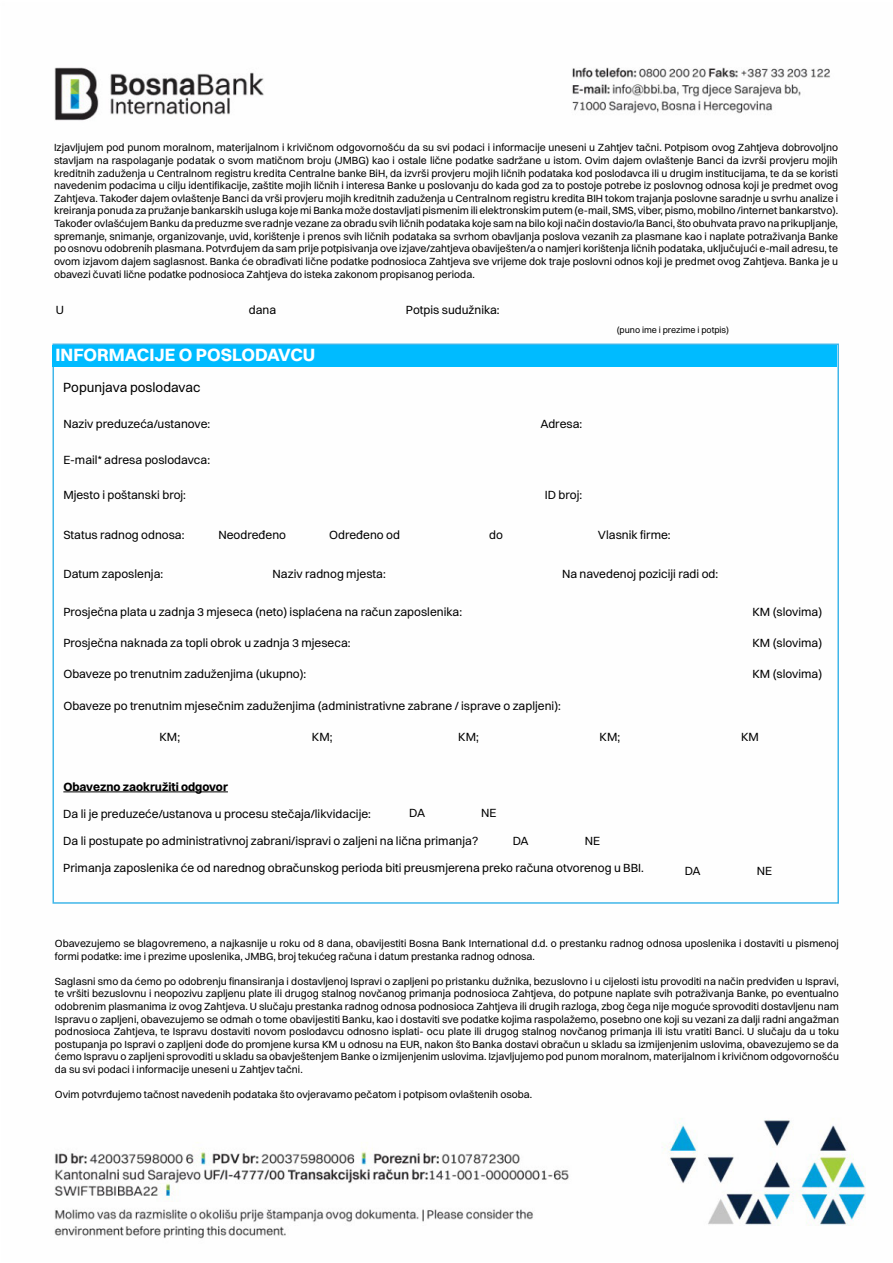
<style>
.page{position:relative;width:893px;height:1263px;background:#fff}
.page>*{position:absolute;margin:0;border:0;box-sizing:border-box;transform-origin:0 0}
.t1{font:700 18px "Switzer";color:#fff}
.t2{font:13.5px "Switzer";color:#000}
.t3{font:12px "Switzer";color:#000}
.t4{font:700 12px "Switzer";color:#000}
.t5{font:10.5px/12.6px "Switzer";color:#000;text-align:justify}
.t6{font:9px "Switzer";color:#000}
</style>
<div class="page">
<img style="left:52px;top:67px;width:814px;height:1172px">
<div style="left:52px;top:345px;width:785px;height:21px;background:#0bf"></div>
<hr style="left:63px;top:791px;width:165px;height:1px;background:#000">
<p class="t5" style="left:54px;top:141px;width:786px">Izjavljujem pod punom moralnom, materijalnom i krivičnom odgovornošću da su svi podaci i informacije uneseni u Zahtjev tačni. Potpisom ovog Zahtjeva dobrovoljno stavljam na raspolaganje podatak o svom matičnom broju (JMBG) kao i ostale lične podatke sadržane u istom. Ovim dajem ovlaštenje Banci da izvrši provjeru mojih kreditnih zaduženja u Centralnom registru kredita Centralne banke BiH, da izvrši provjeru mojih ličnih podataka kod poslodavca ili u drugim institucijama, te da se koristi navedenim podacima u cilju identifikacije, zaštite mojih ličnih i interesa Banke u poslovanju do kada god za to postoje potrebe iz poslovnog odnosa koji je predmet ovog Zahtjeva. Također dajem ovlaštenje Banci da vrši provjeru mojih kreditnih zaduženja u Centralnom registru kredita BIH tokom trajanja poslovne saradnje u svrhu analize i kreiranja ponuda za pružanje bankarskih usluga koje mi Banka može dostavljati pismenim ili elektronskim putem (e-mail, SMS, viber, pismo, mobilno /internet bankarstvo).<br>Također ovlašćujem Banku da preduzme sve radnje vezane za obradu svih ličnih podataka koje sam na bilo koji način dostavio/la Banci, što obuhvata pravo na prikupljanje, spremanje, snimanje, organizovanje, uvid, korištenje i prenos svih ličnih podataka sa svrhom obavljanja poslova vezanih za plasmane kao i naplate potraživanja Banke po osnovu odobrenih plasmana. Potvrđujem da sam prije potpisivanja ove izjave/zahtjeva obaviješten/a o namjeri korištenja ličnih podataka, uključujući e-mail adresu, te ovom izjavom dajem saglasnost. Banka će obrađivati lične podatke podnosioca Zahtjeva sve vrijeme dok traje poslovni odnos koji je predmet ovog Zahtjeva. Banka je u obavezi čuvati lične podatke podnosioca Zahtjeva do isteka zakonom propisanog perioda.</p>
<p class="t3" style="left:56px;top:302px;width:10px">U</p>
<p class="t3" style="left:249px;top:302px;width:29px">dana</p>
<p class="t3" style="left:406px;top:302px;width:95px">Potpis sudužnika:</p>
<h1 class="t1" style="left:56px;top:344px;width:261px">INFORMACIJE O POSLODAVCU</h1>
<p class="t2" style="left:63px;top:379px;width:139px">Popunjava poslodavac</p>
<p class="t3" style="left:63px;top:417px;width:149px">Naziv preduzeća/ustanove:</p>
<p class="t3" style="left:63px;top:452px;width:148px">E-mail* adresa poslodavca:</p>
<p class="t3" style="left:63px;top:487px;width:124px">Mjesto i poštanski broj:</p>
<p class="t3" style="left:63px;top:527px;width:123px">Status radnog odnosa:</p>
<p class="t3" style="left:218px;top:527px;width:69px">Neodređeno</p>
<p class="t3" style="left:329px;top:527px;width:72px">Određeno od</p>
<p class="t3" style="left:489px;top:527px;width:15px">do</p>
<p class="t6" style="left:617px;top:324px;width:114px">(puno ime i prezime i potpis)</p>
<p class="t3" style="left:540px;top:417px;width:43px">Adresa:</p>
<p class="t3" style="left:545px;top:487px;width:39px">ID broj:</p>
<p class="t3" style="left:598px;top:527px;width:74px">Vlasnik firme:</p>
<p class="t3" style="left:273px;top:567px;width:115px">Naziv radnog mjesta:</p>
<p class="t3" style="left:562px;top:567px;width:158px">Na navedenoj poziciji radi od:</p>
<p class="t3" style="left:63px;top:567px;width:101px">Datum zaposlenja:</p>
<p class="t3" style="left:63px;top:605px;width:400px">Prosječna plata u zadnja 3 mjeseca (neto) isplaćena na račun zaposlenika:</p>
<p class="t3" style="left:63px;top:635px;width:289px">Prosječna naknada za topli obrok u zadnja 3 mjeseca:</p>
<p class="t3" style="left:63px;top:667px;width:244px">Obaveze po trenutnim zaduženjima (ukupno):</p>
<p class="t3" style="left:63px;top:698px;width:499px">Obaveze po trenutnim mjesečnim zaduženjima (administrativne zabrane / isprave o zapljeni):</p>
<p class="t3" style="left:752px;top:605px;width:71px">KM (slovima)</p>
<p class="t3" style="left:752px;top:635px;width:71px">KM (slovima)</p>
<p class="t3" style="left:752px;top:667px;width:71px">KM (slovima)</p>
<p class="t3" style="left:160px;top:730px;width:22px">KM;</p>
<p class="t3" style="left:312px;top:730px;width:22px">KM;</p>
<p class="t3" style="left:458px;top:730px;width:22px">KM;</p>
<p class="t3" style="left:600px;top:730px;width:22px">KM;</p>
<p class="t3" style="left:741px;top:730px;width:19px">KM</p>
<p class="t4" style="left:63px;top:779px;width:166px">Obavezno zaokružiti odgovor</p>
<p class="t3" style="left:63px;top:806px;width:309px">Da li je preduzeće/ustanova u procesu stečaja/likvidacije:</p>
<p class="t3" style="left:63px;top:833px;width:417px">Da li postupate po administrativnoj zabrani/ispravi o zaljeni na lična primanja?</p>
<p class="t3" style="left:63px;top:860px;width:582px">Primanja zaposlenika će od narednog obračunskog perioda biti preusmjerena preko računa otvorenog u BBI.</p>
<p class="t3" style="left:409px;top:806px;width:18px">DA</p>
<p class="t3" style="left:481px;top:806px;width:17px">NE</p>
<p class="t3" style="left:513px;top:833px;width:18px">DA</p>
<p class="t3" style="left:585px;top:833px;width:17px">NE</p>
<p class="t3" style="left:685px;top:863px;width:18px">DA</p>
<p class="t3" style="left:757px;top:863px;width:17px">NE</p>
<p class="t5" style="left:55px;top:937px;width:785px">Obavezujemo se blagovremeno, a najkasnije u roku od 8 dana, obavijestiti Bosna Bank International d.d. o prestanku radnog odnosa uposlenika i dostaviti u pismenoj formi podatke: ime i prezime uposlenika, JMBG, broj tekućeg računa i datum prestanka radnog odnosa.</p>
<p class="t5" style="left:55px;top:975px;width:786px">Saglasni smo da ćemo po odobrenju finansiranja i dostavljenoj Ispravi o zapljeni po pristanku dužnika, bezuslovno i u cijelosti istu provoditi na način predviđen u Ispravi, te vršiti bezuslovnu i neopozivu zapljenu plate ili drugog stalnog novčanog primanja podnosioca Zahtjeva, do potpune naplate svih potraživanja Banke, po eventualno odobrenim plasmanima iz ovog Zahtjeva. U slučaju prestanka radnog odnosa podnosioca Zahtjeva ili drugih razloga, zbog čega nije moguće sprovoditi dostavljenu nam Ispravu o zapljeni, obavezujemo se odmah o tome obavijestiti Banku, kao i dostaviti sve podatke kojima raspolažemo, posebno one koji su vezani za dalji radni angažman podnosioca Zahtjeva, te Ispravu dostaviti novom poslodavcu odnosno isplati- ocu plate ili drugog stalnog novčanog primanja ili istu vratiti Banci. U slučaju da u toku postupanja po Ispravi o zapljeni dođe do promjene kursa KM u odnosu na EUR, nakon što Banka dostavi obračun u skladu sa izmijenjenim uslovima, obavezujemo se da ćemo Ispravu o zapljeni sprovoditi u skladu sa obavještenjem Banke o izmijenjenim uslovima. Izjavljujemo pod punom moralnom, materijalnom i krivičnom odgovornošću da su svi podaci i informacije uneseni u Zahtjev tačni.</p>
<p class="t5" style="left:55px;top:1088px;width:479px">Ovim potvrđujemo tačnost navedenih podataka što ovjeravamo pečatom i potpisom ovlaštenih osoba.</p>
</div>
